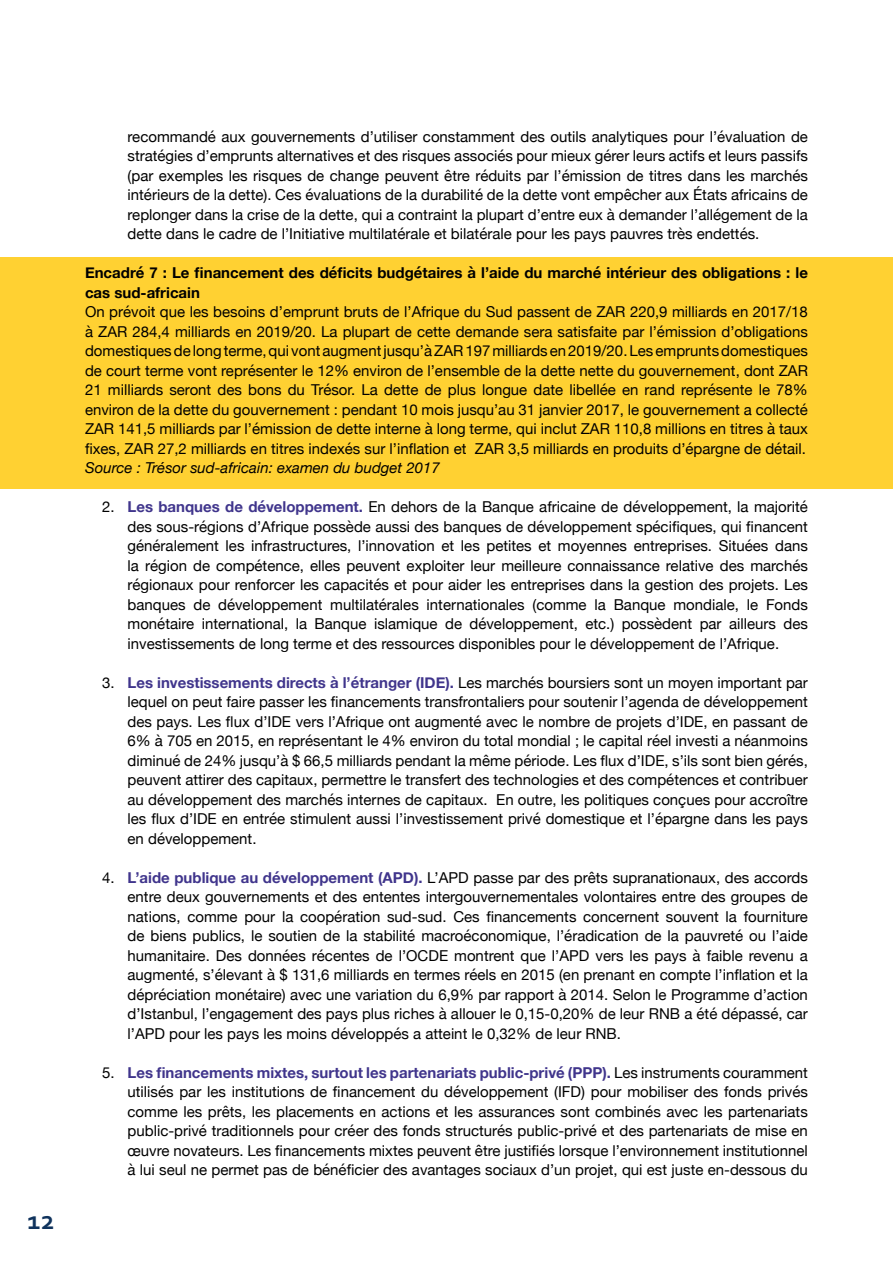
<style>
.page{position:relative;width:893px;height:1263px;background:#fff}
.page>*{position:absolute;margin:0;border:0;box-sizing:border-box;transform-origin:0 0}
.t1{font:700 27px "Corbel";color:#10335d}
.t2{font:15px/19.5px "Helvetica Neue";color:#000;text-align:justify}
.t3{font:700 15px/19.5px "Helvetica Neue";color:#000}
.t4{font:italic 15px "Helvetica Neue";color:#000}
.s1{font-weight:700;color:#40358c}
</style>
<div class="page">
<div style="left:0;top:257px;width:893px;height:232px;background:#ffd132"></div>
<h1 class="t1" style="left:28px;top:1203px;width:28px">12</h1>
<p class="t2" style="left:128px;top:128px;width:682px">recommandé aux gouvernements d’utiliser constamment des outils analytiques pour l’évaluation de stratégies d’emprunts alternatives et des risques associés pour mieux gérer leurs actifs et leurs passifs (par exemples les risques de change peuvent être réduits par l’émission de titres dans les marchés intérieurs de la dette). Ces évaluations de la durabilité de la dette vont empêcher aux États africains de replonger dans la crise de la dette, qui a contraint la plupart d’entre eux à demander l’allégement de la dette dans le cadre de l’Initiative multilatérale et bilatérale pour les pays pauvres très endettés.</p>
<p class="t3" style="left:85px;top:264px;width:724px">Encadré 7 : Le financement des déficits budgétaires à l’aide du marché intérieur des obligations : le cas sud-africain</p>
<p class="t2" style="left:85px;top:303px;width:724px">On prévoit que les besoins d’emprunt bruts de l’Afrique du Sud passent de ZAR 220,9 milliards en 2017/18 à ZAR 284,4 milliards en 2019/20. La plupart de cette demande sera satisfaite par l’émission d’obligations domestiques de long terme, qui vont augment jusqu’à ZAR 197 milliards en 2019/20. Les emprunts domestiques de court terme vont représenter le 12% environ de l’ensemble de la dette nette du gouvernement, dont ZAR 21 milliards seront des bons du Trésor. La dette de plus longue date libellée en rand représente le 78% environ de la dette du gouvernement : pendant 10 mois jusqu’au 31 janvier 2017, le gouvernement a collecté ZAR 141,5 milliards par l’émission de dette interne à long terme, qui inclut ZAR 110,8 millions en titres à taux fixes, ZAR 27,2 milliards en titres indexés sur l’inflation et ZAR 3,5 milliards en produits d’épargne de détail.</p>
<p class="t4" style="left:85px;top:457px;width:356px">Source : Trésor sud-africain: examen du budget 2017</p>
<p class="t2" style="left:128px;top:498px;width:682px;text-indent:-26px">2. <span class="s1">Les banques de développement.</span> En dehors de la Banque africaine de développement, la majorité des sous-régions d’Afrique possède aussi des banques de développement spécifiques, qui financent généralement les infrastructures, l’innovation et les petites et moyennes entreprises. Situées dans la région de compétence, elles peuvent exploiter leur meilleure connaissance relative des marchés régionaux pour renforcer les capacités et pour aider les entreprises dans la gestion des projets. Les banques de développement multilatérales internationales (comme la Banque mondiale, le Fonds monétaire international, la Banque islamique de développement, etc.) possèdent par ailleurs des investissements de long terme et des ressources disponibles pour le développement de l’Afrique.</p>
<p class="t2" style="left:128px;top:674px;width:682px;text-indent:-26px">3. <span class="s1">Les investissements directs à l’étranger (IDE).</span> Les marchés boursiers sont un moyen important par lequel on peut faire passer les financements transfrontaliers pour soutenir l’agenda de développement des pays. Les flux d’IDE vers l’Afrique ont augmenté avec le nombre de projets d’IDE, en passant de 6% à 705 en 2015, en représentant le 4% environ du total mondial ; le capital réel investi a néanmoins diminué de 24% jusqu’à $ 66,5 milliards pendant la même période. Les flux d’IDE, s’ils sont bien gérés, peuvent attirer des capitaux, permettre le transfert des technologies et des compétences et contribuer au développement des marchés internes de capitaux. En outre, les politiques conçues pour accroître les flux d’IDE en entrée stimulent aussi l’investissement privé domestique et l’épargne dans les pays en développement.</p>
<p class="t2" style="left:128px;top:869px;width:682px;text-indent:-26px">4. <span class="s1">L’aide publique au développement (APD).</span> L’APD passe par des prêts supranationaux, des accords entre deux gouvernements et des ententes intergouvernementales volontaires entre des groupes de nations, comme pour la coopération sud-sud. Ces financements concernent souvent la fourniture de biens publics, le soutien de la stabilité macroéconomique, l’éradication de la pauvreté ou l’aide humanitaire. Des données récentes de l’OCDE montrent que l’APD vers les pays à faible revenu a augmenté, s’élevant à $ 131,6 milliards en termes réels en 2015 (en prenant en compte l’inflation et la dépréciation monétaire) avec une variation du 6,9% par rapport à 2014. Selon le Programme d’action d’Istanbul, l’engagement des pays plus riches à allouer le 0,15-0,20% de leur RNB a été dépassé, car l’APD pour les pays les moins développés a atteint le 0,32% de leur RNB.</p>
<p class="t2" style="left:128px;top:1064px;width:682px;text-indent:-26px">5. <span class="s1">Les financements mixtes, surtout les partenariats public-privé (PPP).</span> Les instruments couramment utilisés par les institutions de financement du développement (IFD) pour mobiliser des fonds privés comme les prêts, les placements en actions et les assurances sont combinés avec les partenariats public-privé traditionnels pour créer des fonds structurés public-privé et des partenariats de mise en œuvre novateurs. Les financements mixtes peuvent être justifiés lorsque l’environnement institutionnel à lui seul ne permet pas de bénéficier des avantages sociaux d’un projet, qui est juste en-dessous du</p>
</div>
